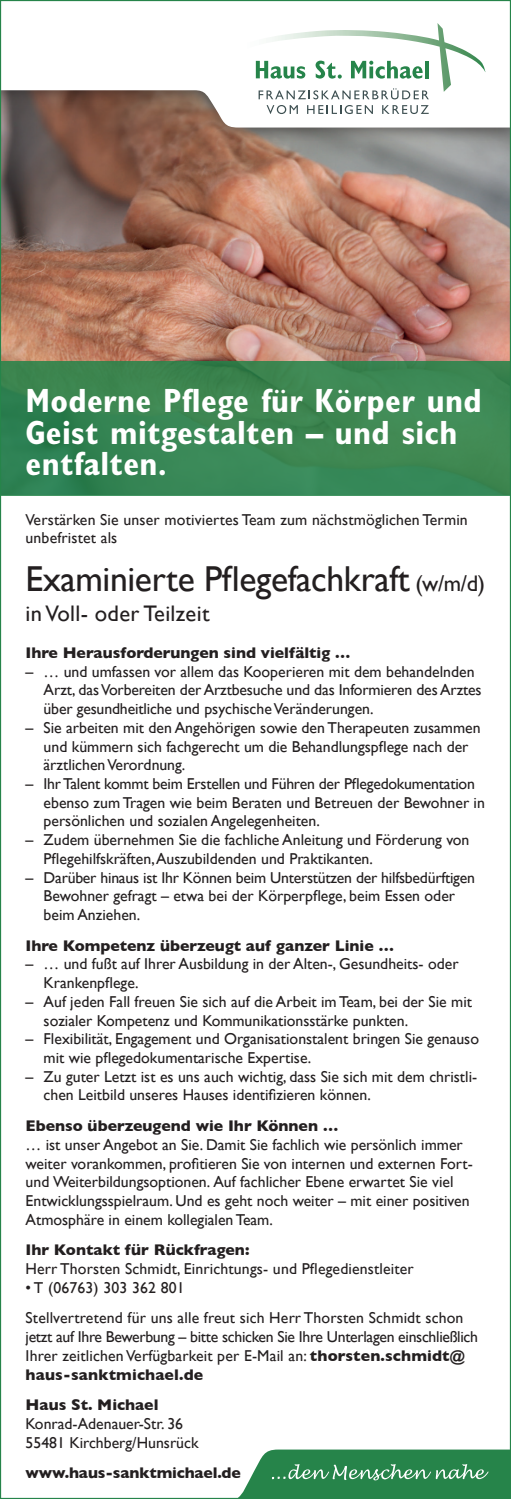
<style>
.page{position:relative;width:511px;height:1499px;background:#fff}
.page>*{position:absolute;margin:0;border:0;box-sizing:border-box;transform-origin:0 0}
.t1{font:36px "Gill Sans";letter-spacing:-.01em;color:#231f20}
.t2{font:700 condensed 33.75px/31.5px "Gill Sans";letter-spacing:.01em;color:#fff}
.t3{font:22.5px "Gill Sans";letter-spacing:.015em;color:#231f20}
.t4{font:15.75px/18.7px "Gill Sans";color:#231f20}
.t5{font:700 15.75px "Gill Sans";color:#231f20}
.t6{font:15.75px/18.7px "Gill Sans";letter-spacing:-.02em;color:#231f20}
.s1{font-size:22.5px}
.s2{font-weight:700}
</style>
<div class="page">
<img style="left:2px;top:143px;width:506px;height:218px">
<div style="left:0;top:0;width:510px;height:143px;background:#231f20;opacity:.5"></div>
<svg style="left:2px;top:2px;width:506px;height:126px"></svg>
<div style="left:0;top:361px;width:510px;height:135px;background:linear-gradient(to right,#328150,#418b56)"></div>
<svg style="left:236px;top:1449px;width:274px;height:50px;background:#409360"></svg>
<svg style="left:266px;top:105px;width:31px;height:9px"></svg>
<svg style="left:307px;top:105px;width:65px;height:9px"></svg>
<svg style="left:382px;top:105px;width:46px;height:9px"></svg>
<svg style="left:212px;top:23px;width:273px;height:76px"></svg>
<svg style="left:424px;top:61px;width:4px;height:17px"></svg>
<h2 class="t2" style="left:26px;top:385px;width:457px">Moderne Pflege für Körper und<br>Geist mitgestalten – und sich entfalten.</h2>
<p class="t4" style="left:26px;top:510px;width:443px">Verstärken Sie unser motiviertes Team zum nächstmöglichen Termin unbefristet als</p>
<h1 class="t1" style="left:26px;top:557px;width:460px">Examinierte Pflegefachkraft <span class="s1">(w/m/d)</span></h1>
<h3 class="t3" style="left:26px;top:600px;width:185px">in Voll- oder Teilzeit</h3>
<p class="t5" style="left:26px;top:640px;width:326px">Ihre Herausforderungen sind vielfältig …</p>
<p class="t4" style="left:44px;top:662px;width:439px;text-indent:-18px">– … und umfassen vor allem das Kooperieren mit dem behandelnden<br>Arzt, das Vorbereiten der Arztbesuche und das Informieren des Arztes über gesundheitliche und psychische Veränderungen.</p>
<p class="t4" style="left:44px;top:718px;width:438px;text-indent:-18px">– Sie arbeiten mit den Angehörigen sowie den Therapeuten zusammen und kümmern sich fachgerecht um die Behandlungspflege nach der ärztlichen Verordnung.</p>
<p class="t4" style="left:44px;top:774px;width:442px;text-indent:-18px">– Ihr Talent kommt beim Erstellen und Führen der Pflegedokumentation ebenso zum Tragen wie beim Beraten und Betreuen der Bewohner in persönlichen und sozialen Angelegenheiten.</p>
<p class="t4" style="left:44px;top:830px;width:427px;text-indent:-18px">– Zudem übernehmen Sie die fachliche Anleitung und Förderung von<br>Pflegehilfskräften, Auszubildenden und Praktikanten.</p>
<p class="t4" style="left:44px;top:868px;width:432px;text-indent:-18px">– Darüber hinaus ist Ihr Können beim Unterstützen der hilfsbedürftigen<br>Bewohner gefragt – etwa bei der Körperpflege, beim Essen oder beim Anziehen.</p>
<p class="t5" style="left:26px;top:933px;width:370px">Ihre Kompetenz überzeugt auf ganzer Linie …</p>
<p class="t4" style="left:44px;top:954px;width:416px;text-indent:-18px">– … und fußt auf Ihrer Ausbildung in der Alten-, Gesundheits- oder<br>Krankenpflege.</p>
<p class="t4" style="left:44px;top:992px;width:429px;text-indent:-18px">– Auf jeden Fall freuen Sie sich auf die Arbeit im Team, bei der Sie mit sozialer Kompetenz und Kommunikationsstärke punkten.</p>
<p class="t4" style="left:44px;top:1029px;width:436px;text-indent:-18px">– Flexibilität, Engagement und Organisationstalent bringen Sie genauso mit wie pflegedokumentarische Expertise.</p>
<p class="t4" style="left:44px;top:1067px;width:434px;text-indent:-18px">– Zu guter Letzt ist es uns auch wichtig, dass Sie sich mit dem christli&shy;chen Leitbild unseres Hauses identifizieren können.</p>
<p class="t5" style="left:26px;top:1113px;width:314px">Ebenso überzeugend wie Ihr Können …</p>
<p class="t4" style="left:26px;top:1135px;width:448px">… ist unser Angebot an Sie. Damit Sie fachlich wie persönlich immer weiter vorankommen, profitieren Sie von internen und externen Fort&shy;und Weiterbildungsoptionen. Auf fachlicher Ebene erwartet Sie viel Entwicklungsspielraum. Und es geht noch weiter – mit einer positiven Atmosphäre in einem kollegialen Team.</p>
<p class="t5" style="left:26px;top:1237px;width:225px">Ihr Kontakt für Rückfragen:</p>
<p class="t4" style="left:26px;top:1259px;width:389px">Herr Thorsten Schmidt, Einrichtungs- und Pflegedienstleiter</p>
<p class="t4" style="left:26px;top:1272px;width:439px;line-height:30.6px">• T (06763) 303 362 801<br>Stellvertretend für uns alle freut sich Herr Thorsten Schmidt schon</p>
<p class="t6" style="left:26px;top:1327px;width:453px">jetzt auf Ihre Bewerbung – bitte schicken Sie Ihre Unterlagen einschließlich<br>Ihrer zeitlichen Verfügbarkeit per E-Mail an: <span class="s2">thorsten.schmidt@ haus-sanktmichael.de</span></p>
<p class="t5" style="left:26px;top:1392px;width:134px">Haus St. Michael</p>
<p class="t4" style="left:26px;top:1414px;width:174px">Konrad-Adenauer-Str. 36<br>55481 Kirchberg/Hunsrück</p>
<p class="t5" style="left:26px;top:1460px;width:217px">www.haus-sanktmichael.de</p>
</div>
